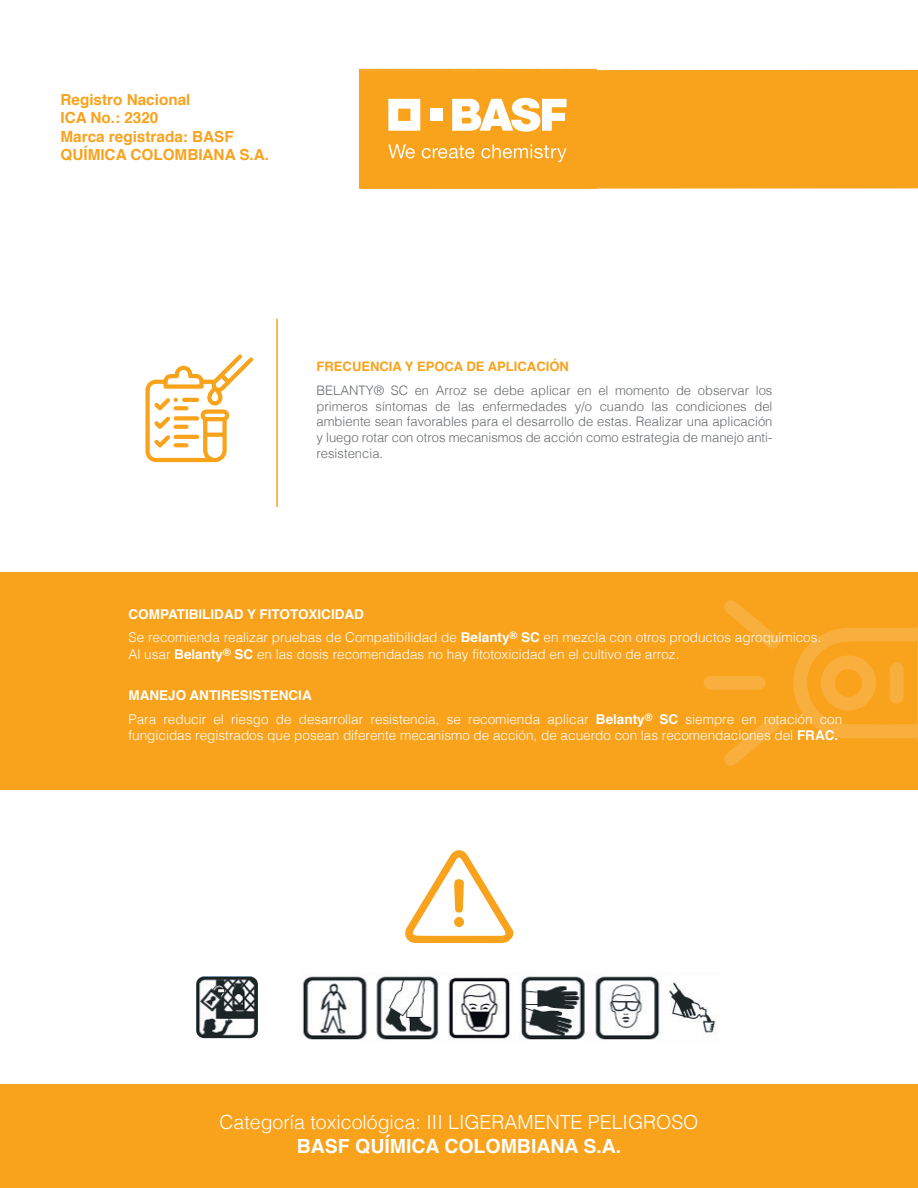
<style>
.page{position:relative;width:918px;height:1188px;background:#fff}
.page>*{position:absolute;margin:0;border:0;box-sizing:border-box;transform-origin:0 0}
.t1{font:300 19.5px "Helvetica";color:#fff}
.t2{font:700 19.5px "Helvetica";color:#fff}
.t3{font:700 15.3px/18.3px "Helvetica";color:#f9a21c}
.t4{font:300 13.5px/16.2px "Helvetica";color:#fff}
.t5{font:700 13.5px "Helvetica";color:#fff}
.t6{font:300 13.05px/15.6px "Helvetica";color:#666a6d;text-align:justify}
.t7{font:700 13.05px "Helvetica";color:#f9a21c}
.s1{font-weight:700}
</style>
<div class="page">
<div style="left:360px;top:70px;width:558px;height:119px;background:#f9a21c"></div>
<div style="left:359px;top:69px;width:31px;height:31px;border:2px solid #f9a21c"></div>
<div style="left:389px;top:69px;width:31px;height:31px;border:2px solid #f9a21c"></div>
<div style="left:418px;top:69px;width:31px;height:31px;border:2px solid #f9a21c"></div>
<div style="left:448px;top:69px;width:31px;height:31px;border:2px solid #f9a21c"></div>
<div style="left:477px;top:69px;width:31px;height:31px;border:2px solid #f9a21c"></div>
<div style="left:507px;top:69px;width:31px;height:31px;border:2px solid #f9a21c"></div>
<div style="left:536px;top:69px;width:31px;height:31px;border:2px solid #f9a21c"></div>
<div style="left:566px;top:69px;width:31px;height:31px;border:2px solid #f9a21c"></div>
<div style="left:359px;top:98px;width:31px;height:32px;border:2px solid #f9a21c"></div>
<div style="left:389px;top:98px;width:31px;height:32px;border:2px solid #f9a21c"></div>
<div style="left:418px;top:98px;width:31px;height:32px;border:2px solid #f9a21c"></div>
<div style="left:359px;top:128px;width:31px;height:31px;border:2px solid #f9a21c"></div>
<div style="left:359px;top:158px;width:31px;height:31px;border:2px solid #f9a21c"></div>
<div style="left:389px;top:158px;width:31px;height:31px;border:2px solid #f9a21c"></div>
<div style="left:418px;top:158px;width:31px;height:31px;border:2px solid #f9a21c"></div>
<div style="left:448px;top:158px;width:31px;height:31px;border:2px solid #f9a21c"></div>
<div style="left:477px;top:158px;width:31px;height:31px;border:2px solid #f9a21c"></div>
<div style="left:507px;top:158px;width:31px;height:31px;border:2px solid #f9a21c"></div>
<div style="left:536px;top:158px;width:31px;height:31px;border:2px solid #f9a21c"></div>
<svg style="left:388px;top:99px;width:32px;height:32px"></svg>
<div style="left:430px;top:109px;width:12px;height:12px;background:#fff"></div>
<svg style="left:452px;top:98px;width:115px;height:34px"></svg>
<svg style="left:388px;top:144px;width:27px;height:14px"></svg>
<svg style="left:422px;top:145px;width:52px;height:13px"></svg>
<svg style="left:481px;top:144px;width:86px;height:18px"></svg>
<div style="left:0;top:573px;width:918px;height:217px;background:#f9a21c"></div>
<div style="left:0;top:1085px;width:918px;height:103px;background:#f9a21c"></div>
<svg style="left:704px;top:600px;width:214px;height:166px"></svg>
<svg style="left:146px;top:354px;width:107px;height:108px"></svg>
<hr style="left:276px;top:319px;width:2px;height:188px;background:#f9a21c">
<img style="left:302px;top:975px;width:414px;height:65px">
<img style="left:196px;top:976px;width:62px;height:62px">
<svg style="left:405px;top:850px;width:109px;height:93px"></svg>
<p class="t3" style="left:60px;top:91px;width:210px">Registro Nacional<br>ICA No.: 2320<br>Marca registrada: BASF<br>QUÍMICA COLOMBIANA S.A.</p>
<p class="t7" style="left:317px;top:356px;width:254px">FRECUENCIA Y EPOCA DE APLICACIÓN</p>
<p class="t6" style="left:317px;top:382px;width:457px">BELANTY® SC en Arroz se debe aplicar en el momento de observar los primeros síntomas de las enfermedades y/o cuando las condiciones del ambiente sean favorables para el desarrollo de estas. Realizar una aplicación y luego rotar con otros mecanismos de acción como estrategia de manejo anti&shy;resistencia.</p>
<p class="t5" style="left:129px;top:603px;width:237px">COMPATIBILIDAD Y FITOTOXICIDAD</p>
<p class="t4" style="left:129px;top:629px;width:694px">Se recomienda realizar pruebas de Compatibilidad de <span class="s1">Belanty</span><sup>®</sup> <span class="s1">SC</span> en mezcla con otros productos agroquímicos.<br>Al usar <span class="s1">Belanty</span><sup>®</sup> <span class="s1">SC</span> en las dosis recomendadas no hay fitotoxicidad en el cultivo de arroz.</p>
<p class="t5" style="left:129px;top:684px;width:185px">MANEJO ANTIRESISTENCIA</p>
<p class="t4" style="left:129px;top:710px;width:715px">Para reducir el riesgo de desarrollar resistencia, se recomienda aplicar <span class="s1">Belanty</span><sup>®</sup> <span class="s1">SC</span> siempre en rotación con fungicidas registrados que posean diferente mecanismo de acción, de acuerdo con las recomendaciones del <span class="s1">FRAC.</span></p>
<h1 class="t1" style="left:220px;top:1106px;width:480px">Categoría toxicológica: III LIGERAMENTE PELIGROSO</h1>
<h1 class="t2" style="left:297px;top:1130px;width:326px">BASF QUÍMICA COLOMBIANA S.A.</h1>
</div>
